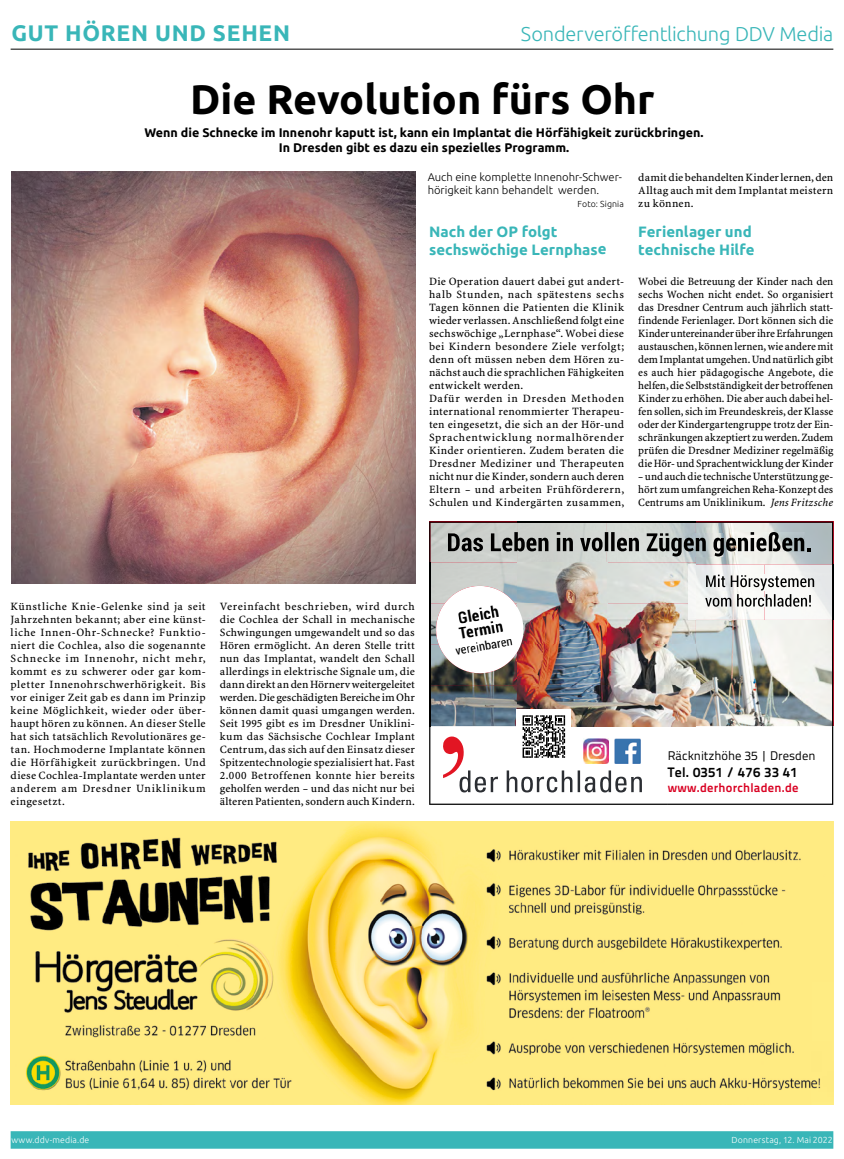
<style>
.page{position:relative;width:844px;height:1159px;background:#fff}
.page>*{position:absolute;margin:0;border:0;box-sizing:border-box;transform-origin:0 0}
.Unterüber{font:700 41.25px "Ubuntu SZ";color:#000}
.Rubriktitel{font:700 22.5px "Ubuntu SZ";letter-spacing:.035em;color:#39b6b8}
.Fliesstext{font:300 20px "Ubuntu SZ";letter-spacing:-.01em;color:#39b6b8}
.t1{font:700 16.38px/15.1px "Roboto Condensed";color:#000}
.Fliesstext-2{font:700 15px "Ubuntu SZ";color:#39b6b8}
.t2{font:700 13.75px "Titillium Text 22 L";letter-spacing:.02em;color:#000}
.Unterüber-2{font:700 12.5px/15px "Ubuntu SZ";color:#000;text-align:center}
.t3{font:12.5px "Titillium Text 22 L";color:#000}
.t4{font:700 12.5px "Titillium Text 22 L";letter-spacing:.02em;color:#d90022}
.t5{font:12.5px "Roboto Condensed";color:#000}
.Fliesstext-3{font:11.25px/13px "SZ Minion";letter-spacing:.015em;color:#000;text-align:justify;scale:1.05 1}
.Fliesstext-4{font:11.25px/13px "SZ Minion";letter-spacing:.015em;color:#000;text-align:justify}
.Bildunterschrift{font:300 11.25px/13px "Ubuntu SZ";color:#000}
.Fliesstext-5{font:300 8.75px "Ubuntu SZ";letter-spacing:.015em;color:#fff}
.Bildunterschrift-2{font:300 8.75px "Ubuntu SZ";letter-spacing:.01em;color:#000}
.s1{font-style:italic}
</style>
<div class="page">
<hr style="left:11px;top:49px;width:822px;height:1px;background:#000">
<div style="left:11px;top:1131px;width:822px;height:17px;background:#39b6b8"></div>
<img style="left:11px;top:821px;width:822px;height:284px">
<img style="left:11px;top:172px;width:404px;height:412px">
<img style="left:430px;top:521px;width:265px;height:99px">
<svg style="left:433px;top:583px;width:93px;height:37px"></svg>
<img style="left:518px;top:532px;width:120px;height:19px">
<img style="left:640px;top:533px;width:6px;height:18px">
<img style="left:646px;top:533px;width:11px;height:18px">
<img style="left:659px;top:533px;width:36px;height:23px">
<img style="left:688px;top:564px;width:143px;height:56px">
<img style="left:705px;top:574px;width:59px;height:16px">
<img style="left:764px;top:574px;width:15px;height:16px">
<img style="left:780px;top:578px;width:34px;height:9px">
<img style="left:705px;top:598px;width:14px;height:9px">
<img style="left:721px;top:594px;width:30px;height:13px">
<svg style="left:753px;top:598px;width:11px;height:9px"></svg>
<img style="left:765px;top:594px;width:45px;height:13px">
<img style="left:695px;top:521px;width:138px;height:43px">
<img style="left:430px;top:620px;width:403px;height:95px">
<svg style="left:429px;top:715px;width:404px;height:90px"></svg>
<img style="left:429px;top:521px;width:89px;height:41px">
<img style="left:429px;top:562px;width:1px;height:164px">
<img style="left:831px;top:564px;width:2px;height:56px">
<p class="Rubriktitel" style="left:11px;top:20px;width:280px">GUT HÖREN UND SEHEN</p>
<p class="Fliesstext" style="left:521px;top:22px;width:314px">Sonderveröffentlichung DDV Media</p>
<p class="Unterüber" style="left:190px;top:74px;width:466px">Die Revolution fürs Ohr</p>
<p class="Unterüber-2" style="left:144px;top:125px;width:560px">Wenn die Schnecke im Innenohr kaputt ist, kann ein Implantat die Hörfähigkeit zurückbringen.<br>In Dresden gibt es dazu ein spezielles Programm.</p>
<p class="Bildunterschrift" style="left:427px;top:170px;width:196px">Auch eine komplette Innenohr-Schwer&shy;hörigkeit kann behandelt werden.</p>
<p class="Bildunterschrift-2" style="left:577px;top:198px;width:48px">Foto: Signia</p>
<p class="Fliesstext-2" style="left:429px;top:223px;width:130px">Nach der OP folgt</p>
<p class="Fliesstext-2" style="left:429px;top:240px;width:179px">sechswöchige Lernphase</p>
<p class="Fliesstext-3" style="left:429px;top:275px;width:187px">Die Operation dauert dabei gut andert&shy;halb Stunden, nach spätestens sechs Tagen können die Patienten die Klinik wieder verlassen. Anschließend folgt eine sechswöchige „Lernphase“. Wobei diese bei Kindern besondere Ziele verfolgt; denn oft müssen neben dem Hören zu&shy;nächst auch die sprachlichen Fähigkeiten entwickelt werden.</p>
<p class="Fliesstext-3" style="left:429px;top:392px;width:187px">Dafür werden in Dresden Methoden international renommierter Therapeu&shy;ten eingesetzt, die sich an der Hör-und Sprachentwicklung normalhörender Kinder orientieren. Zudem beraten die Dresdner Mediziner und Therapeuten nicht nur die Kinder, sondern auch deren Eltern – und arbeiten Frühförderern, Schulen und Kindergärten zusammen,</p>
<p class="Fliesstext-3" style="left:638px;top:171px;width:187px">damit die behandelten Kinder lernen, den Alltag auch mit dem Implantat meistern zu können.</p>
<p class="Fliesstext-2" style="left:638px;top:223px;width:115px">Ferienlager und</p>
<p class="Fliesstext-2" style="left:638px;top:240px;width:118px">technische Hilfe</p>
<p class="Fliesstext-4" style="left:638px;top:275px;width:196px">Wobei die Betreuung der Kinder nach den sechs Wochen nicht endet. So organisiert das Dresdner Centrum auch jährlich statt&shy;findende Ferienlager. Dort können sich die Kinder untereinander über ihre Erfahrungen austauschen, können lernen, wie andere mit dem Implantat umgehen. Und natürlich gibt es auch hier pädagogische Angebote, die helfen, die Selbstständigkeit der betroffenen Kinder zu erhöhen. Die aber auch dabei hel&shy;fen sollen, sich im Freundeskreis, der Klasse oder der Kindergartengruppe trotz der Ein&shy;schränkungen akzeptiert zu werden. Zudem prüfen die Dresdner Mediziner regelmäßig die Hör- und Sprachentwicklung der Kinder</p>
<p class="Fliesstext-4" style="left:638px;top:470px;width:196px">– und auch die technische Unterstützung ge&shy;hört zum umfangreichen Reha-Konzept des Centrums am Uniklinikum. <span class="s1">Jens Fritzsche</span></p>
<p class="Fliesstext-3" style="left:11px;top:600px;width:187px">Künstliche Knie-Gelenke sind ja seit Jahrzehnten bekannt; aber eine künst&shy;liche Innen-Ohr-Schnecke? Funktio&shy;niert die Cochlea, also die sogenannte Schnecke im Innenohr, nicht mehr, kommt es zu schwerer oder gar kom&shy;pletter Innenohrschwerhörigkeit. Bis vor einiger Zeit gab es dann im Prinzip keine Möglichkeit, wieder oder über&shy;haupt hören zu können. An dieser Stelle hat sich tatsächlich Revolutionäres ge&shy;tan. Hochmoderne Implantate können die Hörfähigkeit zurückbringen. Und diese Cochlea-Implantate werden unter anderem am Dresdner Uniklinikum eingesetzt.</p>
<p class="Fliesstext-3" style="left:220px;top:600px;width:187px">Vereinfacht beschrieben, wird durch die Cochlea der Schall in mechanische Schwingungen umgewandelt und so das Hören ermöglicht. An deren Stelle tritt nun das Implantat, wandelt den Schall allerdings in elektrische Signale um, die dann direkt an den Hörnerv weitergeleitet werden. Die geschädigten Bereiche im Ohr können damit quasi umgangen werden.<br>Seit 1995 gibt es im Dresdner Uniklini&shy;kum das Sächsische Cochlear Implant Centrum, das sich auf den Einsatz dieser Spitzentechnologie spezialisiert hat. Fast 2.000 Betroffenen konnte hier bereits geholfen werden – und das nicht nur bei älteren Patienten, sondern auch Kindern.</p>
<p class="t1" style="left:455px;top:610px;width:46px;rotate:-10deg">Gleich<br>Termin</p>
<p class="t5" style="left:453px;top:642px;width:60px;rotate:-10deg">vereinbaren</p>
<p class="t3" style="left:667px;top:746px;width:149px">Räcknitzhöhe 35 | Dresden</p>
<p class="t2" style="left:667px;top:761px;width:131px">Tel. 0351 / 476 33 41</p>
<p class="t4" style="left:667px;top:778px;width:132px">www.derhorchladen.de</p>
<p class="Fliesstext-5" style="left:11px;top:1134px;width:80px">www.ddv-media.de</p>
<p class="Fliesstext-5" style="left:731px;top:1134px;width:102px">Donnerstag, 12. Mai 2022</p>
</div>
